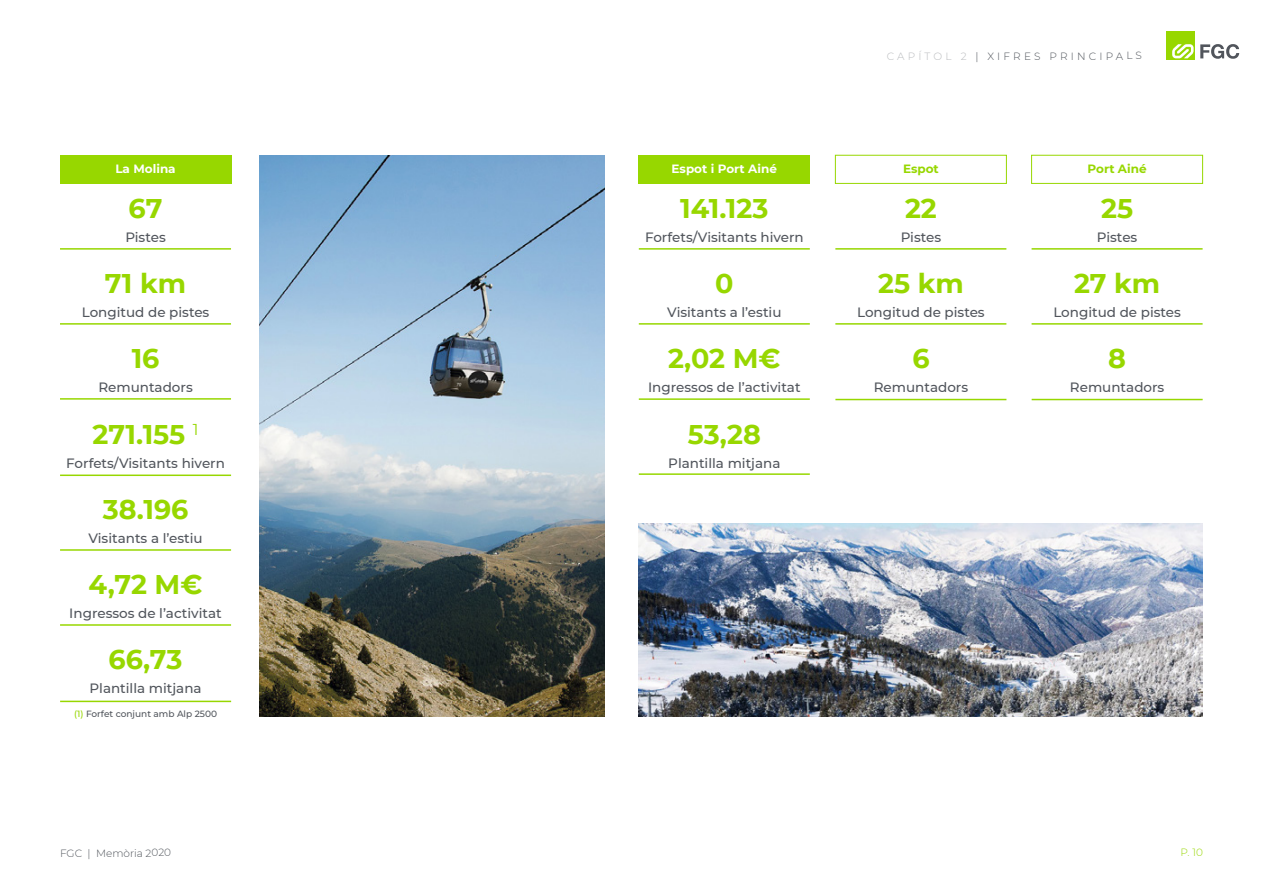
<style>
.page{position:relative;width:1263px;height:893px;background:#fff}
.page>*{position:absolute;margin:0;border:0;box-sizing:border-box;transform-origin:0 0}
.t1{font:700 27px "Montserrat";color:#97d700}
.t2{font:500 13.5px "Montserrat";color:#51555c}
.t3{font:700 12px "Montserrat";color:#fff}
.t4{font:700 12px "Montserrat";color:#97d700}
.t5{font:300 10.5px "Montserrat";letter-spacing:.285em;color:#51555c}
.t6{font:300 10.5px "Montserrat";letter-spacing:-.005em;color:#51555c}
.t7{font:300 10.5px "Montserrat";color:#97d700}
.t8{font:500 9px "Montserrat";color:#51555c}
.s1{color:#97d700}
.s2{color:#b9bbbe}
</style>
<div class="page">
<svg style="left:1200px;top:44px;width:39px;height:15px"></svg>
<div style="left:1167px;top:32px;width:28px;height:28px;background:#97d700"></div>
<svg style="left:1172px;top:44px;width:21px;height:14px"></svg>
<hr style="left:60px;top:248px;width:171px;height:2px;background:#97d700">
<hr style="left:60px;top:323px;width:171px;height:2px;background:#97d700">
<hr style="left:60px;top:398px;width:171px;height:2px;background:#97d700">
<div style="left:60px;top:155px;width:171px;height:28px;background:#97d700"></div>
<hr style="left:60px;top:475px;width:171px;height:1px;background:#97d700">
<hr style="left:60px;top:549px;width:171px;height:2px;background:#97d700">
<hr style="left:60px;top:624px;width:171px;height:2px;background:#97d700">
<hr style="left:60px;top:701px;width:171px;height:1px;background:#97d700">
<hr style="left:639px;top:248px;width:171px;height:2px;background:#97d700">
<hr style="left:639px;top:323px;width:171px;height:2px;background:#97d700">
<div style="left:639px;top:155px;width:171px;height:28px;background:#97d700"></div>
<hr style="left:835px;top:248px;width:171px;height:2px;background:#97d700">
<hr style="left:835px;top:323px;width:171px;height:2px;background:#97d700">
<div style="left:835px;top:155px;width:172px;height:29px;border:1px solid #97d700"></div>
<hr style="left:1031px;top:248px;width:171px;height:2px;background:#97d700">
<hr style="left:1031px;top:323px;width:171px;height:2px;background:#97d700">
<div style="left:1031px;top:155px;width:172px;height:29px;border:1px solid #97d700"></div>
<hr style="left:639px;top:398px;width:171px;height:2px;background:#97d700">
<hr style="left:639px;top:473px;width:171px;height:2px;background:#97d700">
<hr style="left:835px;top:399px;width:171px;height:1px;background:#97d700">
<hr style="left:1032px;top:399px;width:171px;height:1px;background:#97d700">
<img style="left:259px;top:156px;width:345px;height:561px">
<img style="left:639px;top:523px;width:564px;height:194px">
<p class="t3" style="left:115px;top:160px;width:62px">La Molina</p>
<h1 class="t1" style="left:129px;top:189px;width:35px">67</h1>
<p class="t2" style="left:125px;top:228px;width:42px">Pistes</p>
<h1 class="t1" style="left:105px;top:264px;width:83px">71 km</h1>
<p class="t2" style="left:82px;top:303px;width:129px">Longitud de pistes</p>
<h1 class="t1" style="left:132px;top:339px;width:29px">16</h1>
<p class="t2" style="left:98px;top:378px;width:96px">Remuntadors</p>
<h1 class="t1" style="left:93px;top:414px;width:108px">271.155 <sup>1</sup></h1>
<p class="t2" style="left:66px;top:453px;width:160px">Forfets/Visitants hivern</p>
<h1 class="t1" style="left:103px;top:489px;width:87px">38.196</h1>
<p class="t2" style="left:88px;top:528px;width:116px">Visitants a l’estiu</p>
<h1 class="t1" style="left:89px;top:564px;width:116px">4,72 M€</h1>
<p class="t2" style="left:69px;top:603px;width:154px">Ingressos de l’activitat</p>
<h1 class="t1" style="left:109px;top:639px;width:75px">66,73</h1>
<p class="t2" style="left:89px;top:678px;width:114px">Plantilla mitjana</p>
<p class="t8" style="left:74px;top:707px;width:144px"><span class="s1">(1)</span> Forfet conjunt amb Alp 2500</p>
<p class="t3" style="left:672px;top:160px;width:107px">Espot i Port Ainé</p>
<h1 class="t1" style="left:680px;top:189px;width:90px">141.123</h1>
<p class="t2" style="left:645px;top:228px;width:160px">Forfets/Visitants hivern</p>
<h1 class="t1" style="left:715px;top:264px;width:20px">0</h1>
<p class="t2" style="left:667px;top:303px;width:116px">Visitants a l’estiu</p>
<h1 class="t1" style="left:668px;top:339px;width:114px">2,02 M€</h1>
<p class="t2" style="left:648px;top:378px;width:154px">Ingressos de l’activitat</p>
<h1 class="t1" style="left:688px;top:414px;width:75px">53,28</h1>
<p class="t2" style="left:668px;top:453px;width:114px">Plantilla mitjana</p>
<p class="t5" style="left:887px;top:49px;width:257px"><span class="s2">CAPÍTOL 2</span> | XIFRES PRINCIPALS</p>
<p class="t4" style="left:903px;top:160px;width:37px">Espot</p>
<h1 class="t1" style="left:905px;top:189px;width:33px">22</h1>
<p class="t2" style="left:901px;top:228px;width:42px">Pistes</p>
<h1 class="t1" style="left:878px;top:264px;width:87px">25 km</h1>
<p class="t2" style="left:857px;top:303px;width:129px">Longitud de pistes</p>
<h1 class="t1" style="left:912px;top:339px;width:19px">6</h1>
<p class="t2" style="left:874px;top:378px;width:96px">Remuntadors</p>
<p class="t4" style="left:1087px;top:160px;width:61px">Port Ainé</p>
<h1 class="t1" style="left:1101px;top:189px;width:33px">25</h1>
<p class="t2" style="left:1097px;top:228px;width:42px">Pistes</p>
<h1 class="t1" style="left:1074px;top:264px;width:88px">27 km</h1>
<p class="t2" style="left:1053px;top:303px;width:129px">Longitud de pistes</p>
<h1 class="t1" style="left:1108px;top:339px;width:19px">8</h1>
<p class="t2" style="left:1070px;top:378px;width:96px">Remuntadors</p>
<p class="t6" style="left:60px;top:846px;width:113px">FGC | Memòria 2020</p>
<p class="t7" style="left:1180px;top:845px;width:24px">P. 10</p>
</div>
